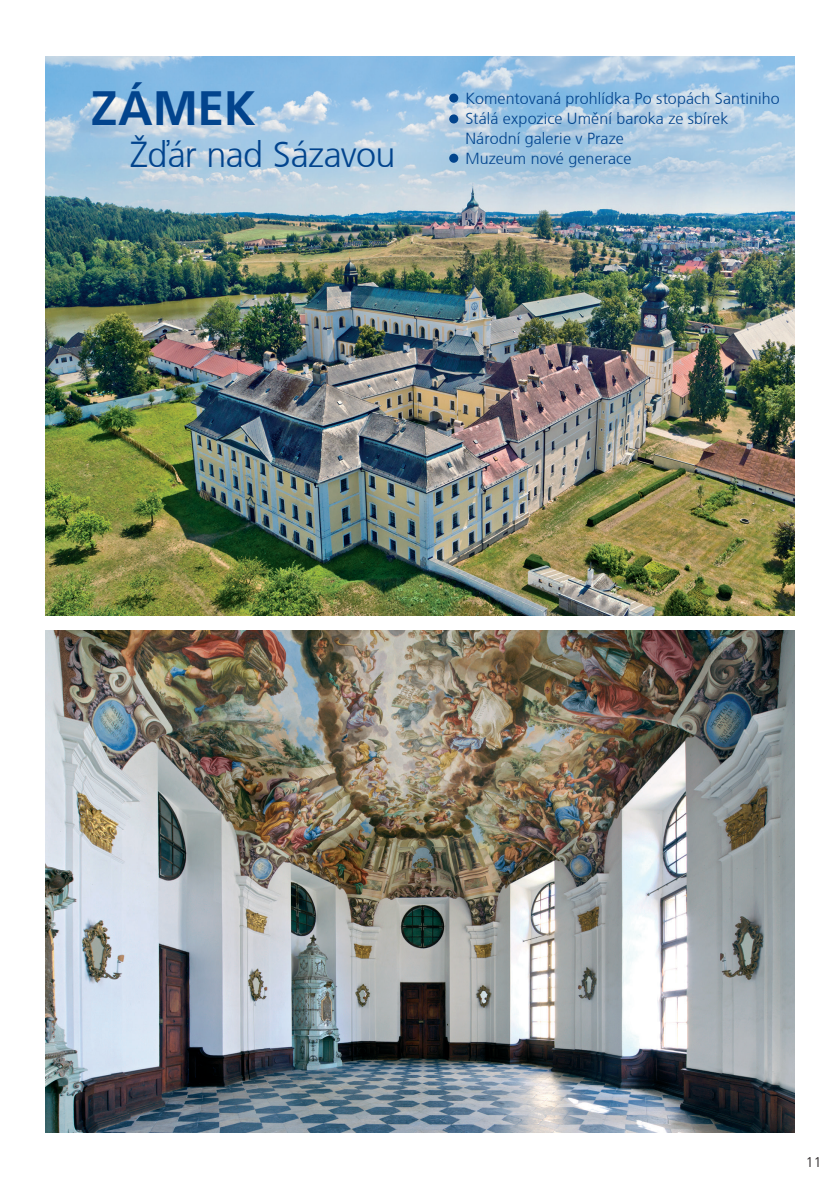
<style>
.page{position:relative;width:840px;height:1191px;background:#fff}
.page>*{position:absolute;margin:0;border:0;box-sizing:border-box;transform-origin:0 0}
.t1{font:700 48px "Frutiger CE";color:#02448d}
.t2{font:300 36px "Frutiger CE";letter-spacing:-.02em;color:#02448d}
.t3{font:300 16px/20px "Frutiger CE";letter-spacing:.005em;color:#02448d}
.t4{font:300 14px "Frutiger CE";color:#231f20}
</style>
<div class="page">
<img style="left:45px;top:631px;width:749px;height:501px">
<img style="left:45px;top:57px;width:749px;height:558px">
<div style="left:449px;top:94px;width:9px;height:9px;background:#02448d;border-radius:50%"></div>
<div style="left:449px;top:114px;width:9px;height:9px;background:#02448d;border-radius:50%"></div>
<div style="left:449px;top:154px;width:9px;height:9px;background:#02448d;border-radius:50%"></div>
<h1 class="t1" style="left:91px;top:80px;width:166px">ZÁMEK</h1>
<h2 class="t2" style="left:130px;top:134px;width:267px">Žďár nad Sázavou</h2>
<p class="t3" style="left:465px;top:88px;width:315px">Komentovaná prohlídka Po stopách Santiniho<br>Stálá expozice Umění baroka ze sbírek<br>Národní galerie v Praze<br>Muzeum nové generace</p>
<p class="t4" style="left:805px;top:1154px;width:17px">11</p>
</div>
